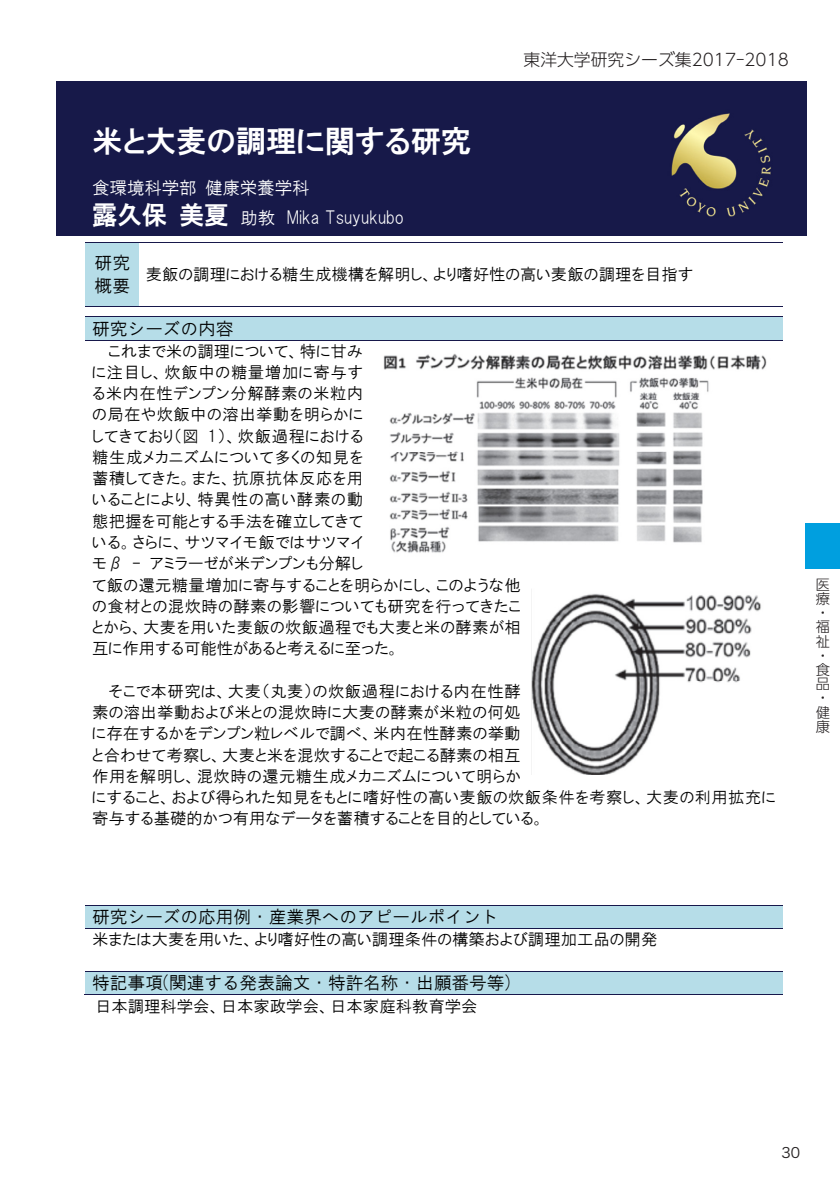
<style>
.page{position:relative;width:840px;height:1191px;background:#fff}
.page>*{position:absolute;margin:0;border:0;box-sizing:border-box;transform-origin:0 0}
.t1{font:30.2px "HGP Gothic E";color:#fff}
.t2{font:17.6px/23px "HGS Gothic M";color:#000}
.t3{font:17.6px/30.8px "HGP Gothic M";letter-spacing:-.01em;color:#fff}
.t4{font:300 16.8px "UD Shin Go Pro";color:#231f20}
.t5{font:16.4px/21.2px "HGP Gothic M";letter-spacing:.02em;color:#000}
.t6{font:16.4px "HGP Gothic M";color:#000}
.t7{font:300 14.2px/14.2px "UD Shin Go Pro";color:#231f20}
.t8{font:14.2px "Hira Kaku Pro W3";color:#231f20}
.s1{font-family:"HGP Gothic E";font-size:25.2px}
</style>
<div class="page">
<div style="left:805px;top:523px;width:34px;height:45px;background:#009fdf"></div>
<div style="left:57px;top:82px;width:749px;height:154px;background:#171949"></div>
<div style="left:85px;top:242px;width:54px;height:64px;background:#b6dde8"></div>
<hr style="left:85px;top:242px;width:697px;height:1px;background:#17184b">
<hr style="left:85px;top:306px;width:697px;height:1px;background:#17184b">
<div style="left:92px;top:317px;width:683px;height:23px;background:#b6dde8"></div>
<hr style="left:85px;top:317px;width:697px;height:1px;background:#17184b">
<hr style="left:85px;top:340px;width:697px;height:1px;background:#17184b">
<div style="left:92px;top:905px;width:683px;height:23px;background:#b6dde8"></div>
<hr style="left:85px;top:905px;width:697px;height:1px;background:#17184b">
<hr style="left:85px;top:928px;width:697px;height:1px;background:#17184b">
<div style="left:92px;top:971px;width:683px;height:23px;background:#b6dde8"></div>
<hr style="left:85px;top:971px;width:697px;height:1px;background:#17184b">
<hr style="left:84px;top:994px;width:698px;height:1px;background:#17184b">
<img style="left:671px;top:113px;width:100px;height:104px">
<img style="left:383px;top:353px;width:384px;height:200px">
<img style="left:531px;top:589px;width:230px;height:185px">
<p class="t4" style="left:523px;top:46px;width:267px">東洋大学研究シーズ集2017-2018</p>
<h1 class="t1" style="left:92px;top:126px;width:380px">米と大麦の調理に関する研究</h1>
<p class="t3" style="left:92px;top:172px;width:313px">食環境科学部 健康栄養学科<br><span class="s1">露久保 美夏</span> 助教 Mika Tsuyukubo</p>
<p class="t2" style="left:95px;top:251px;width:37px">研究概要</p>
<p class="t6" style="left:146px;top:266px;width:548px">麦飯の調理における糖生成機構を解明し、より嗜好性の高い麦飯の調理を目指す</p>
<p class="t2" style="left:92px;top:317px;width:143px">研究シーズの内容</p>
<p class="t5" style="left:92px;top:340px;width:430px;text-indent:16px">これまで米の調理について、特に甘み<br>に注目し、炊飯中の糖量増加に寄与す<br>る米内在性デンプン分解酵素の米粒内<br>の局在や炊飯中の溶出挙動を明らかに<br>してきており（図 1）、炊飯過程における<br>糖生成メカニズムについて多くの知見を<br>蓄積してきた。また、抗原抗体反応を用<br>いることにより、特異性の高い酵素の動<br>態把握を可能とする手法を確立してきて<br>いる。さらに、サツマイモ飯ではサツマイ<br>モβ - アミラーゼが米デンプンも分解し<br>て飯の還元糖量増加に寄与することを明らかにし、このような他の食材との混炊時の酵素の影響についても研究を行ってきたことから、大麦を用いた麦飯の炊飯過程でも大麦と米の酵素が相互に作用する可能性があると考えるに至った。</p>
<p class="t5" style="left:92px;top:680px;width:684px;text-indent:16px">そこで本研究は、大麦（丸麦）の炊飯過程における内在性酵<br>素の溶出挙動および米との混炊時に大麦の酵素が米粒の何処<br>に存在するかをデンプン粒レベルで調べ、米内在性酵素の挙動<br>と合わせて考察し、大麦と米を混炊することで起こる酵素の相互<br>作用を解明し、混炊時の還元糖生成メカニズムについて明らか<br>にすること、および得られた知見をもとに嗜好性の高い麦飯の炊飯条件を考察し、大麦の利用拡充に寄与する基礎的かつ有用なデータを蓄積することを目的としている。</p>
<p class="t7" style="left:815px;top:576px;width:15px">医療・福祉・食品・健康</p>
<p class="t2" style="left:92px;top:905px;width:407px">研究シーズの応用例・産業界へのアピールポイント</p>
<p class="t6" style="left:92px;top:931px;width:566px">米または大麦を用いた、より嗜好性の高い調理条件の構築および調理加工品の開発</p>
<p class="t2" style="left:92px;top:971px;width:420px">特記事項(関連する発表論文・特許名称・出願番号等)</p>
<p class="t6" style="left:95px;top:997px;width:384px">日本調理科学会、日本家政学会、日本家庭科教育学会</p>
<p class="t8" style="left:781px;top:1140px;width:20px">30</p>
</div>
